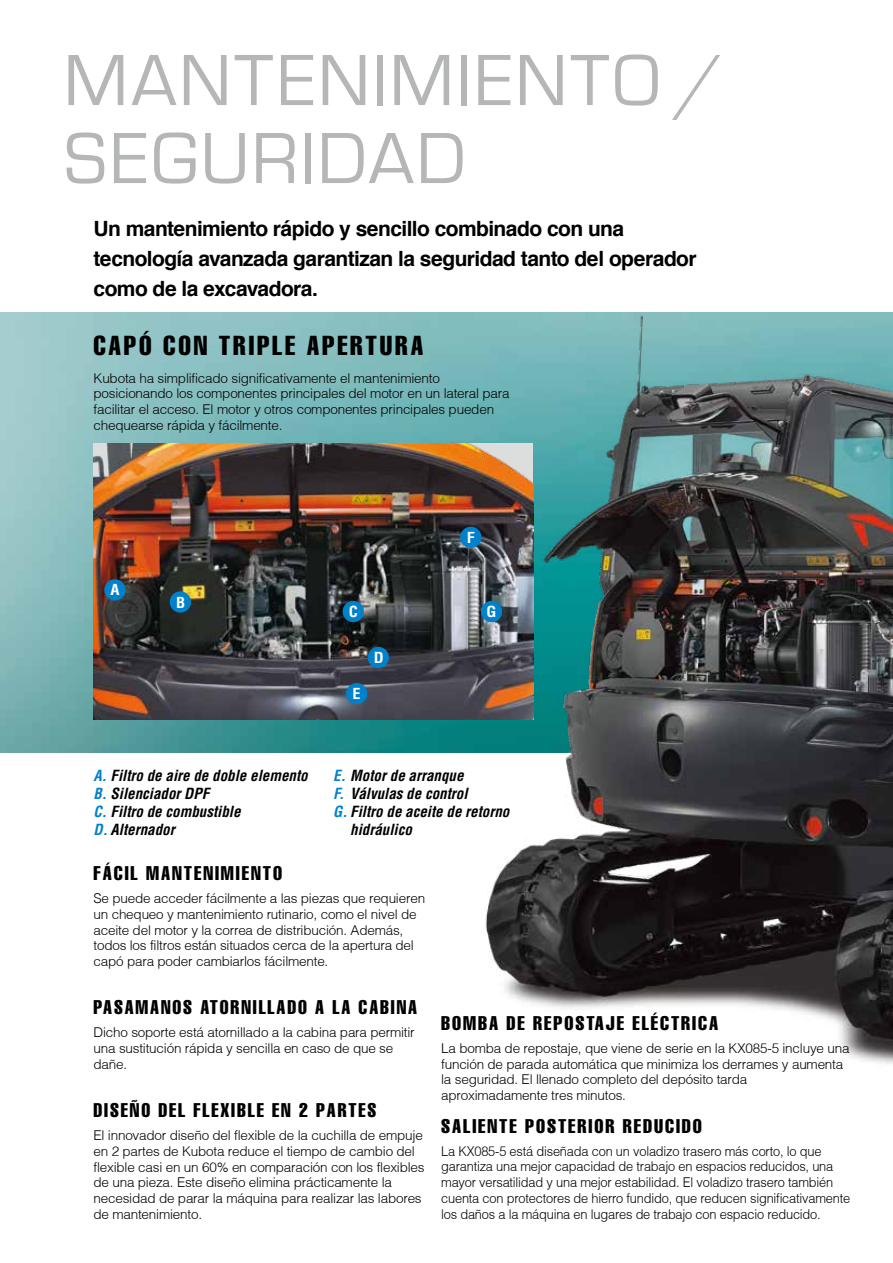
<style>
.page{position:relative;width:893px;height:1263px;background:#fff}
.page>*{position:absolute;margin:0;border:0;box-sizing:border-box;transform-origin:0 0}
.t1{font:75px/78px "Eurostile";letter-spacing:.03em;color:#b5b6b6}
.t2{font:extra-condensed 27px "Helvetica";letter-spacing:.105em;color:#000}
.t3{font:700 21px/30px "Helvetica";letter-spacing:-.025em;color:#000}
.t4{font:extra-condensed 19.5px "Helvetica";letter-spacing:.1em;color:#000}
.t5{font:italic 700 condensed 15px/18px "Helvetica CE";color:#000}
.t6{font:700 condensed 14.85px "Helvetica CE";color:#fff;scale:1.1 1}
.t7{font:300 13.5px/15.8px "Helvetica";letter-spacing:-.015em;color:#000}
.t8{font:300 13.5px/15.8px "Helvetica";letter-spacing:-.015em;color:#000;scale:.95 1}
.s1{color:#0081cc}
</style>
<div class="page">
<img style="left:0;top:313px;width:436px;height:440px">
<img style="left:94px;top:443px;width:342px;height:277px">
<div style="left:104px;top:579px;width:22px;height:21px;background:#0081cc;border-radius:50%"></div>
<div style="left:343px;top:601px;width:21px;height:21px;background:#0081cc;border-radius:50%"></div>
<div style="left:368px;top:647px;width:21px;height:21px;background:#0081cc;border-radius:50%"></div>
<div style="left:170px;top:591px;width:21px;height:22px;background:#0081cc;border-radius:50%"></div>
<img style="left:436px;top:312px;width:457px;height:752px">
<div style="left:346px;top:683px;width:21px;height:21px;background:#0081cc;border-radius:50%"></div>
<div style="left:460px;top:527px;width:21px;height:21px;background:#0081cc;border-radius:50%"></div>
<h1 class="t1" style="left:64px;top:38px;width:663px">MANTENIMIENTO /<br>SEGURIDAD</h1>
<h3 class="t3" style="left:94px;top:213px;width:605px">Un mantenimiento rápido y sencillo combinado con una tecnología avanzada garantizan la seguridad tanto del operador como de la excavadora.</h3>
<h2 class="t2" style="left:94px;top:328px;width:331px">CAPÓ CON TRIPLE APERTURA</h2>
<p class="t7" style="left:94px;top:370px;width:418px">Kubota ha simplificado significativamente el mantenimiento posicionando los componentes principales del motor en un lateral para facilitar el acceso. El motor y otros componentes principales pueden chequearse rápida y fácilmente.</p>
<p class="t6" style="left:110px;top:580px;width:10px">A</p>
<p class="t6" style="left:176px;top:593px;width:10px">B</p>
<p class="t6" style="left:467px;top:528px;width:9px">F</p>
<p class="t6" style="left:349px;top:603px;width:10px">C</p>
<p class="t6" style="left:487px;top:603px;width:11px">G</p>
<p class="t6" style="left:374px;top:649px;width:11px">D</p>
<p class="t6" style="left:353px;top:685px;width:9px">E</p>
<p class="t5" style="left:94px;top:766px;width:216px"><span class="s1">A.</span> Filtro de aire de doble elemento<br><span class="s1">B.</span> Silenciador DPF<br><span class="s1">C.</span> Filtro de combustible<br><span class="s1">D.</span> Alternador</p>
<p class="t5" style="left:333px;top:766px;width:132px"><span class="s1">E.</span> Motor de arranque</p>
<p class="t5" style="left:333px;top:784px;width:136px"><span class="s1">F.</span> Válvulas de control</p>
<p class="t5" style="left:333px;top:802px;width:178px"><span class="s1">G.</span> Filtro de aceite de retorno</p>
<p class="t5" style="left:350px;top:820px;width:63px">hidráulico</p>
<h3 class="t4" style="left:94px;top:861px;width:190px">FÁCIL MANTENIMIENTO</h3>
<p class="t7" style="left:94px;top:890px;width:333px">Se puede acceder fácilmente a las piezas que requieren un chequeo y mantenimiento rutinario, como el nivel de aceite del motor y la correa de distribución. Además, todos los filtros están situados cerca de la apertura del capó para poder cambiarlos fácilmente.</p>
<h3 class="t4" style="left:94px;top:995px;width:325px">PASAMANOS ATORNILLADO A LA CABINA</h3>
<p class="t7" style="left:94px;top:1024px;width:323px">Dicho soporte está atornillado a la cabina para permitir una sustitución rápida y sencilla en caso de que se dañe.</p>
<h3 class="t4" style="left:94px;top:1098px;width:284px">DISEÑO DEL FLEXIBLE EN 2 PARTES</h3>
<p class="t7" style="left:94px;top:1127px;width:333px">El innovador diseño del flexible de la cuchilla de empuje en 2 partes de Kubota reduce el tiempo de cambio del flexible casi en un 60% en comparación con los flexibles de una pieza. Este diseño elimina prácticamente la necesidad de parar la máquina para realizar las labores de mantenimiento.</p>
<h3 class="t4" style="left:441px;top:1010px;width:279px">BOMBA DE REPOSTAJE ELÉCTRICA</h3>
<p class="t7" style="left:441px;top:1040px;width:410px">La bomba de repostaje, que viene de serie en la KX085-5 incluye una función de parada automática que minimiza los derrames y aumenta la seguridad. El llenado completo del depósito tarda aproximadamente tres minutos.</p>
<h3 class="t4" style="left:441px;top:1113px;width:262px">SALIENTE POSTERIOR REDUCIDO</h3>
<p class="t8" style="left:441px;top:1143px;width:432px">La KX085-5 está diseñada con un voladizo trasero más corto, lo que garantiza una mejor capacidad de trabajo en espacios reducidos, una mayor versatilidad y una mejor estabilidad. El voladizo trasero también cuenta con protectores de hierro fundido, que reducen significativamente los daños a la máquina en lugares de trabajo con espacio reducido.</p>
</div>
